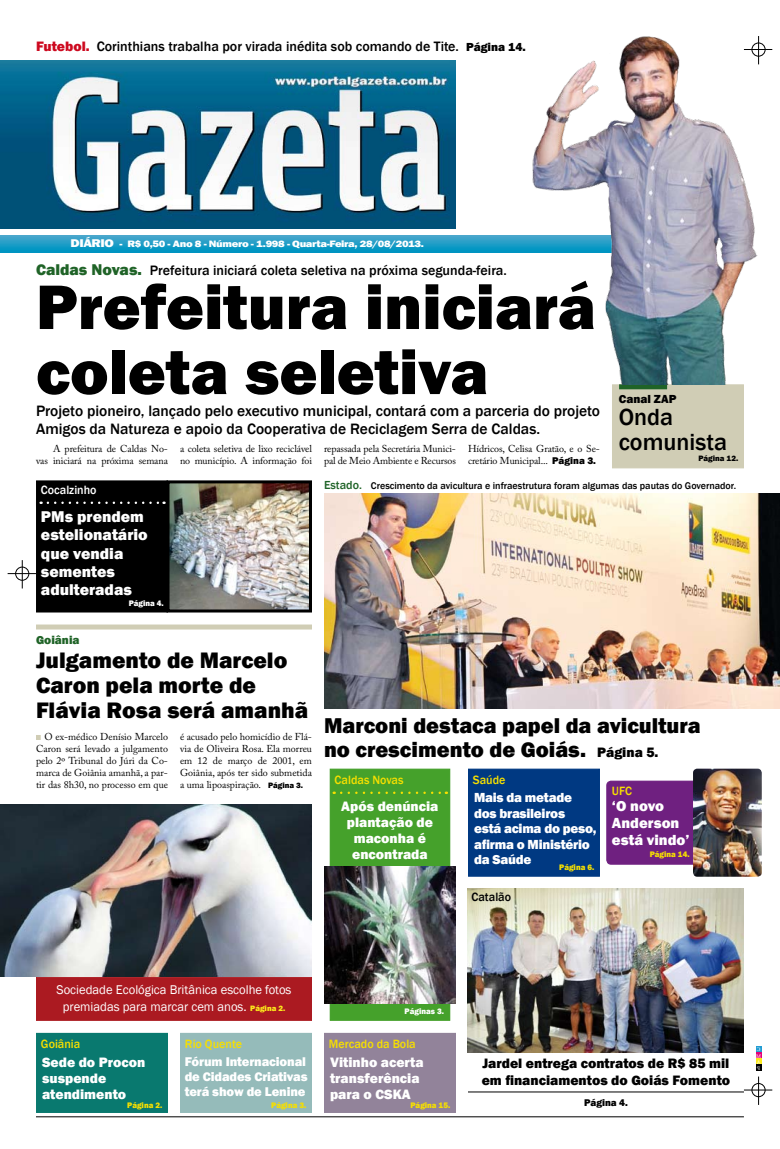
<style>
.page{position:relative;width:780px;height:1149px;background:#fff}
.page>*{position:absolute;margin:0;border:0;box-sizing:border-box;transform-origin:0 0}
.t1{font:800 65px/65px "Franklin Gothic";color:#000}
.t2{font:500 24px/25px "Franklin Gothic";color:#000}
.t3{font:800 23px/25px "Franklin Gothic";color:#000}
.t4{font:800 22px/24px "Franklin Gothic";color:#000}
.t5{font:800 16px/18px "Franklin Gothic";color:#fff}
.t6{font:500 15.5px/17.7px "Franklin Gothic";color:#000}
.t7{font:800 15px/17px "Franklin Gothic";color:#fff}
.t8{font:500 14px "Franklin Gothic";color:#000}
.t9{font:800 14px/16px "Franklin Gothic";color:#fff}
.t10{font:800 14px/16px "Franklin Gothic";color:#000}
.t11{font:800 13.5px/15.5px "Franklin Gothic";letter-spacing:-.02em;color:#fff}
.t12{font:13px/16.8px "Franklin Gothic";color:#fff;text-align:center}
.t13{font:800 13px/15px "Franklin Gothic";letter-spacing:-.01em;color:#fff;text-align:justify}
.t14{font:500 12.3px "Franklin Gothic";color:#f6df00}
.t15{font:500 12.3px "Franklin Gothic";color:#fff}
.t16{font:500 12.3px "Franklin Gothic";color:#000}
.t17{font:800 12px "Franklin Gothic";color:#000}
.t18{font:800 12px "Franklin Gothic";color:#1f6327}
.t19{font:10px/12px "Adobe Caslon Pro";letter-spacing:-.01em;color:#000}
.t20{font:500 10px "Franklin Gothic";color:#000}
.t21{font:800 10px "Franklin Gothic";color:#000}
.t22{font:800 9.6px "Franklin Gothic";letter-spacing:-.03em;color:#fff;scale:1.18 1}
.t23{font:800 8.2px "Franklin Gothic";color:#f6df00}
.t24{font:800 8.2px "Franklin Gothic";color:#fff}
.t25{font:800 8px "Franklin Gothic";color:#000}
.s1{font-weight:800;color:#cd091f}
.s2{font-weight:800;font-size:12px}
.s3{font-size:11.6px}
.s4{font-weight:800;font-size:16px;color:#1f6327}
.s5{font-family:"Franklin Gothic";font-weight:800}
.s6{font-family:"Franklin Gothic";font-weight:800;font-size:8px}
.s7{font-size:12px;color:#1f6327}
.s8{font-size:14px}
.s9{font-weight:800;font-size:8px;color:#fcea1b}
</style>
<div class="page">
<svg style="left:758px;top:36px;width:14px;height:28px"></svg>
<div style="left:751px;top:43px;width:14px;height:13px;border:1px solid #000;border-radius:50%"></div>
<svg style="left:743px;top:1076px;width:29px;height:28px"></svg>
<div style="left:751px;top:1082px;width:14px;height:14px;border:1px solid #000;border-radius:50%"></div>
<hr style="left:36px;top:1116px;width:707px;height:1px;background:#000">
<svg style="left:8px;top:560px;width:28px;height:28px"></svg>
<div style="left:16px;top:566px;width:13px;height:14px;border:1px solid #000;border-radius:50%"></div>
<img style="left:0;top:60px;width:456px;height:168px">
<img style="left:0;top:235px;width:530px;height:17px">
<svg style="left:36px;top:735px;width:5px;height:4px"></svg>
<div style="left:36px;top:624px;width:276px;height:5px;background:#d0cdb5"></div>
<div style="left:468px;top:768px;width:132px;height:108px;background:#003982;border:1px solid #003982"></div>
<div style="left:607px;top:781px;width:130px;height:82px;background:#6f2080;border-radius:4px"></div>
<div style="left:606px;top:780px;width:132px;height:84px;border:1px solid #6f2080;border-radius:4px"></div>
<img style="left:693px;top:768px;width:68px;height:108px">
<div style="left:36px;top:1032px;width:132px;height:80px;background:#09796f;border:1px solid #09796f"></div>
<div style="left:324px;top:1032px;width:132px;height:80px;background:#92839a;border:1px solid #92839a"></div>
<div style="left:180px;top:1032px;width:132px;height:80px;background:#95bbba;border:1px solid #95bbba"></div>
<div style="left:612px;top:384px;width:132px;height:84px;background:#d0cdb5;border:1px solid #d0cdb5"></div>
<div style="left:619px;top:384px;width:48px;height:5px;background:#1f6327"></div>
<img style="left:530px;top:36px;width:228px;height:348px">
<div style="left:36px;top:976px;width:276px;height:44px;background:#ab1a21;border:1px solid #ab1a21"></div>
<img style="left:0;top:804px;width:312px;height:172px">
<div style="left:37px;top:481px;width:130px;height:130px;background:#000"></div>
<div style="left:36px;top:480px;width:132px;height:132px;border:1px solid #000"></div>
<div style="left:34px;top:495px;width:141px;height:18px;background:#000"></div>
<svg style="left:48px;top:501px;width:116px;height:3px"></svg>
<img style="left:170px;top:484px;width:138px;height:124px">
<div style="left:166px;top:480px;width:146px;height:132px;border:3px solid #000"></div>
<img style="left:324px;top:493px;width:456px;height:215px">
<div style="left:330px;top:768px;width:120px;height:252px;background:#45a12b;border:1px solid #45a12b"></div>
<svg style="left:341px;top:791px;width:106px;height:2px"></svg>
<img style="left:324px;top:866px;width:132px;height:137px">
<hr style="left:468px;top:1091px;width:276px;height:1px;background:#000">
<img style="left:468px;top:888px;width:276px;height:164px">
<svg style="left:756px;top:1046px;width:5px;height:24px"></svg>
<h3 class="t8" style="left:36px;top:37px;width:491px"><span class="s1">Futebol.</span> Corinthians trabalha por virada inédita sob comando de Tite. <span class="s2">Página 14.</span></h3>
<p class="t22" style="left:70px;top:238px;width:301px"><span class="s3">DIÁRIO</span> - R$ 0,50 - Ano 8 - Número - 1.998 - Quarta-Feira, 28/08/2013.</p>
<h1 class="t1" style="left:36px;top:274px;width:561px">Prefeitura iniciará coleta seletiva</h1>
<h3 class="t8" style="left:36px;top:261px;width:472px"><span class="s4">Caldas Novas.</span> Prefeitura iniciará coleta seletiva na próxima segunda-feira.</h3>
<h3 class="t6" style="left:36px;top:402px;width:565px">Projeto pioneiro, lançado pelo executivo municipal, contará com a parceria do projeto<br>Amigos da Natureza e apoio da Cooperativa de Reciclagem Serra de Caldas.</h3>
<p class="t19" style="left:36px;top:442px;width:133px;text-align:right">A prefeitura de Caldas No-<br>vas iniciará na próxima semana</p>
<p class="t19" style="left:180px;top:442px;width:133px">a coleta seletiva de lixo reciclável no município. A informação foi</p>
<p class="t19" style="left:324px;top:442px;width:133px">repassada pela Secretária Munici&shy;pal de Meio Ambiente e Recursos</p>
<p class="t19" style="left:468px;top:442px;width:133px">Hídricos, Celisa Gratão, e o Se&shy;cretário Municipal... <span class="s5">Página 3.</span></p>
<p class="t17" style="left:618px;top:391px;width:59px">Canal ZAP</p>
<h2 class="t2" style="left:618px;top:405px;width:110px">Onda comunista</h2>
<p class="t25" style="left:698px;top:453px;width:41px">Página 12.</p>
<p class="t15" style="left:41px;top:482px;width:57px">Cocalzinho</p>
<h3 class="t5" style="left:41px;top:508px;width:108px">PMs prendem estelionatário que vendia sementes adulteradas</h3>
<p class="t24" style="left:129px;top:598px;width:37px">Página 4.</p>
<p class="t18" style="left:36px;top:632px;width:45px">Goiânia</p>
<h3 class="t3" style="left:36px;top:647px;width:274px">Julgamento de Marcelo<br>Caron pela morte de<br>Flávia Rosa será amanhã</h3>
<p class="t19" style="left:36px;top:730px;width:133px;text-align:justify;text-indent:8px">O ex-médico Denísio Marcelo Caron será levado a julgamento pelo 2º Tribunal do Júri da Co&shy;marca de Goiânia amanhã, a par&shy;tir das 8h30, no processo em que</p>
<p class="t19" style="left:180px;top:730px;width:133px;text-align:justify">é acusado pelo homicídio de Flá&shy;via de Oliveira Rosa. Ela morreu em 12 de março de 2001, em Goiânia, após ter sido submetida a uma lipoaspiração. <span class="s6">Página 3.</span></p>
<p class="t20" style="left:324px;top:479px;width:414px"><span class="s7">Estado.</span> Crescimento da avicultura e infraestrutura foram algumas das pautas do Governador.</p>
<h3 class="t4" style="left:324px;top:713px;width:378px">Marconi destaca papel da avicultura no crescimento de Goiás. <span class="s8">Página 5.</span></h3>
<p class="t14" style="left:334px;top:772px;width:70px">Caldas Novas</p>
<h3 class="t9" style="left:341px;top:798px;width:99px;text-align:center">Após denúncia plantação de maconha é encontrada</h3>
<p class="t14" style="left:473px;top:772px;width:34px">Saúde</p>
<h3 class="t11" style="left:474px;top:789px;width:124px">Mais da metade dos brasileiros<br>está acima do peso, afirma o Ministério da Saúde</h3>
<p class="t23" style="left:559px;top:861px;width:37px">Página 6.</p>
<p class="t16" style="left:471px;top:888px;width:41px">Catalão</p>
<p class="t14" style="left:612px;top:783px;width:22px">UFC</p>
<h3 class="t7" style="left:612px;top:797px;width:79px">‘O novo<br>Anderson está vindo’</h3>
<p class="t23" style="left:649px;top:848px;width:41px">Página 14.</p>
<h3 class="t12" style="left:56px;top:981px;width:236px">Sociedade Ecológica Britânica escolhe fotos premiadas para marcar cem anos. <span class="s9">Página 2.</span></h3>
<p class="t14" style="left:41px;top:1036px;width:41px">Goiânia</p>
<h3 class="t9" style="left:42px;top:1053px;width:105px">Sede do Procon suspende atendimento</h3>
<p class="t23" style="left:127px;top:1099px;width:37px">Página 2.</p>
<p class="t14" style="left:185px;top:1036px;width:58px">Rio Quente</p>
<h3 class="t13" style="left:185px;top:1053px;width:124px">Fórum Internacional de Cidades Criativas terá show de Lenine</h3>
<p class="t23" style="left:271px;top:1099px;width:37px">Página 3.</p>
<p class="t24" style="left:404px;top:1005px;width:41px">Páginas 3.</p>
<p class="t14" style="left:329px;top:1036px;width:88px">Mercado da Bola</p>
<h3 class="t9" style="left:330px;top:1053px;width:95px">Vitinho acerta transferência para o CSKA</h3>
<p class="t23" style="left:410px;top:1099px;width:41px">Página 15.</p>
<h3 class="t10" style="left:481px;top:1055px;width:250px">Jardel entrega contratos de R$ 85 mil em financiamentos do Goiás Fomento</h3>
<p class="t21" style="left:584px;top:1096px;width:45px">Página 4.</p>
</div>
